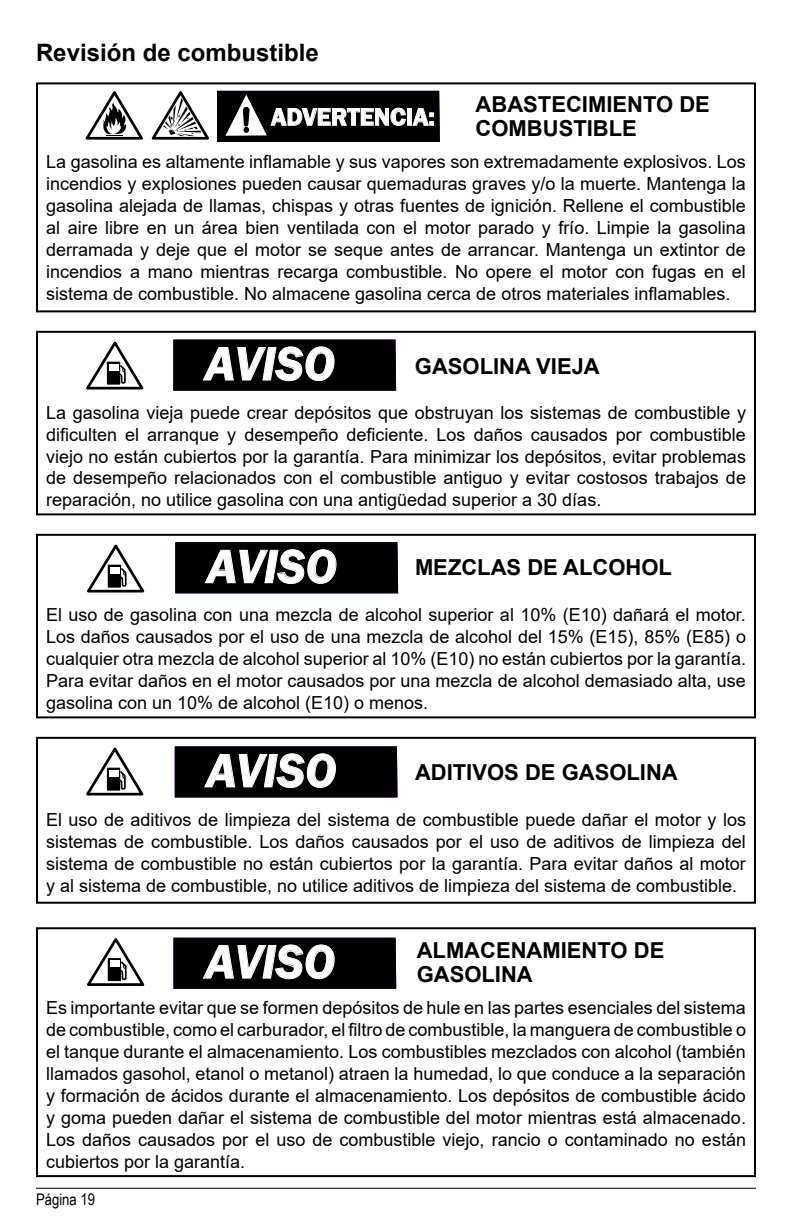
<style>
.page{position:relative;width:792px;height:1224px;background:#fff}
.page>*{position:absolute;margin:0;border:0;box-sizing:border-box;transform-origin:0 0}
.t1{font:italic 600 48.6px "Franklin Gothic";color:#fff}
.t2{font:600 25px "Franklin Gothic";color:#fff}
.t3{font:700 24px "Arial";color:#000}
.t4{font:700 22px/24px "Arial";color:#000}
.t5{font:18px/22px "Arial";color:#000;text-align:justify}
.t6{font:16px "Arial Narrow";color:#000}
</style>
<div class="page">
<hr style="left:36px;top:1188px;width:720px;height:1px;background:#000">
<div style="left:36px;top:927px;width:720px;height:250px;border:2px solid #000"></div>
<div style="left:36px;top:331px;width:720px;height:184px;border:2px solid #000"></div>
<svg style="left:87px;top:938px;width:57px;height:48px"></svg>
<div style="left:36px;top:534px;width:720px;height:184px;border:2px solid #000"></div>
<div style="left:36px;top:82px;width:720px;height:230px;border:2px solid #000"></div>
<div style="left:36px;top:737px;width:720px;height:167px;border:2px solid #000"></div>
<svg style="left:152px;top:91px;width:57px;height:49px"></svg>
<svg style="left:86px;top:91px;width:57px;height:49px"></svg>
<svg style="left:86px;top:341px;width:58px;height:49px"></svg>
<svg style="left:87px;top:544px;width:57px;height:49px"></svg>
<svg style="left:86px;top:747px;width:58px;height:49px"></svg>
<div style="left:175px;top:542px;width:223px;height:51px;background:#000"></div>
<div style="left:173px;top:340px;width:223px;height:51px;background:#000"></div>
<div style="left:175px;top:746px;width:223px;height:52px;background:#000"></div>
<div style="left:173px;top:938px;width:223px;height:51px;background:#000"></div>
<svg style="left:217px;top:91px;width:223px;height:51px;background:#101010"></svg>
<h3 class="t3" style="left:36px;top:36px;width:284px">Revisión de combustible</h3>
<h2 class="t2" style="left:271px;top:102px;width:165px">ADVERTENCIA:</h2>
<p class="t4" style="left:476px;top:92px;width:236px">ABASTECIMIENTO DE<br>COMBUSTIBLE</p>
<p class="t5" style="left:46px;top:150px;width:701px">La gasolina es altamente inflamable y sus vapores son extremadamente explosivos. Los incendios y explosiones pueden causar quemaduras graves y/o la muerte. Mantenga la gasolina alejada de llamas, chispas y otras fuentes de ignición. Rellene el combustible al aire libre en un área bien ventilada con el motor parado y frío. Limpie la gasolina derramada y deje que el motor se seque antes de arrancar. Mantenga un extintor de incendios a mano mientras recarga combustible. No opere el motor con fugas en el sistema de combustible. No almacene gasolina cerca de otros materiales inflamables.</p>
<h1 class="t1" style="left:205px;top:332px;width:131px">AVISO</h1>
<p class="t4" style="left:415px;top:354px;width:186px">GASOLINA VIEJA</p>
<p class="t5" style="left:46px;top:401px;width:701px">La gasolina vieja puede crear depósitos que obstruyan los sistemas de combustible y dificulten el arranque y desempeño deficiente. Los daños causados por combustible viejo no están cubiertos por la garantía. Para minimizar los depósitos, evitar problemas de desempeño relacionados con el combustible antiguo y evitar costosos trabajos de reparación, no utilice gasolina con una antigüedad superior a 30 días.</p>
<h1 class="t1" style="left:207px;top:535px;width:131px">AVISO</h1>
<p class="t4" style="left:415px;top:555px;width:259px">MEZCLAS DE ALCOHOL</p>
<p class="t5" style="left:46px;top:603px;width:702px">El uso de gasolina con una mezcla de alcohol superior al 10% (E10) dañará el motor.<br>Los daños causados por el uso de una mezcla de alcohol del 15% (E15), 85% (E85) o cualquier otra mezcla de alcohol superior al 10% (E10) no están cubiertos por la garantía.<br>Para evitar daños en el motor causados por una mezcla de alcohol demasiado alta, use gasolina con un 10% de alcohol (E10) o menos.</p>
<h1 class="t1" style="left:207px;top:739px;width:131px">AVISO</h1>
<p class="t4" style="left:415px;top:760px;width:264px">ADITIVOS DE GASOLINA</p>
<p class="t5" style="left:46px;top:808px;width:701px">El uso de aditivos de limpieza del sistema de combustible puede dañar el motor y los sistemas de combustible. Los daños causados por el uso de aditivos de limpieza del sistema de combustible no están cubiertos por la garantía. Para evitar daños al motor y al sistema de combustible, no utilice aditivos de limpieza del sistema de combustible.</p>
<h1 class="t1" style="left:205px;top:931px;width:131px">AVISO</h1>
<p class="t4" style="left:417px;top:939px;width:249px">ALMACENAMIENTO DE</p>
<p class="t4" style="left:417px;top:963px;width:118px">GASOLINA</p>
<p class="t5" style="left:46px;top:996px;width:701px">Es importante evitar que se formen depósitos de hule en las partes esenciales del sistema de combustible, como el carburador, el filtro de combustible, la manguera de combustible o el tanque durante el almacenamiento. Los combustibles mezclados con alcohol (también llamados gasohol, etanol o metanol) atraen la humedad, lo que conduce a la separación y formación de ácidos durante el almacenamiento. Los depósitos de combustible ácido y goma pueden dañar el sistema de combustible del motor mientras está almacenado.<br>Los daños causados por el uso de combustible viejo, rancio o contaminado no están cubiertos por la garantía.</p>
<p class="t6" style="left:36px;top:1188px;width:61px">Página 19</p>
</div>
